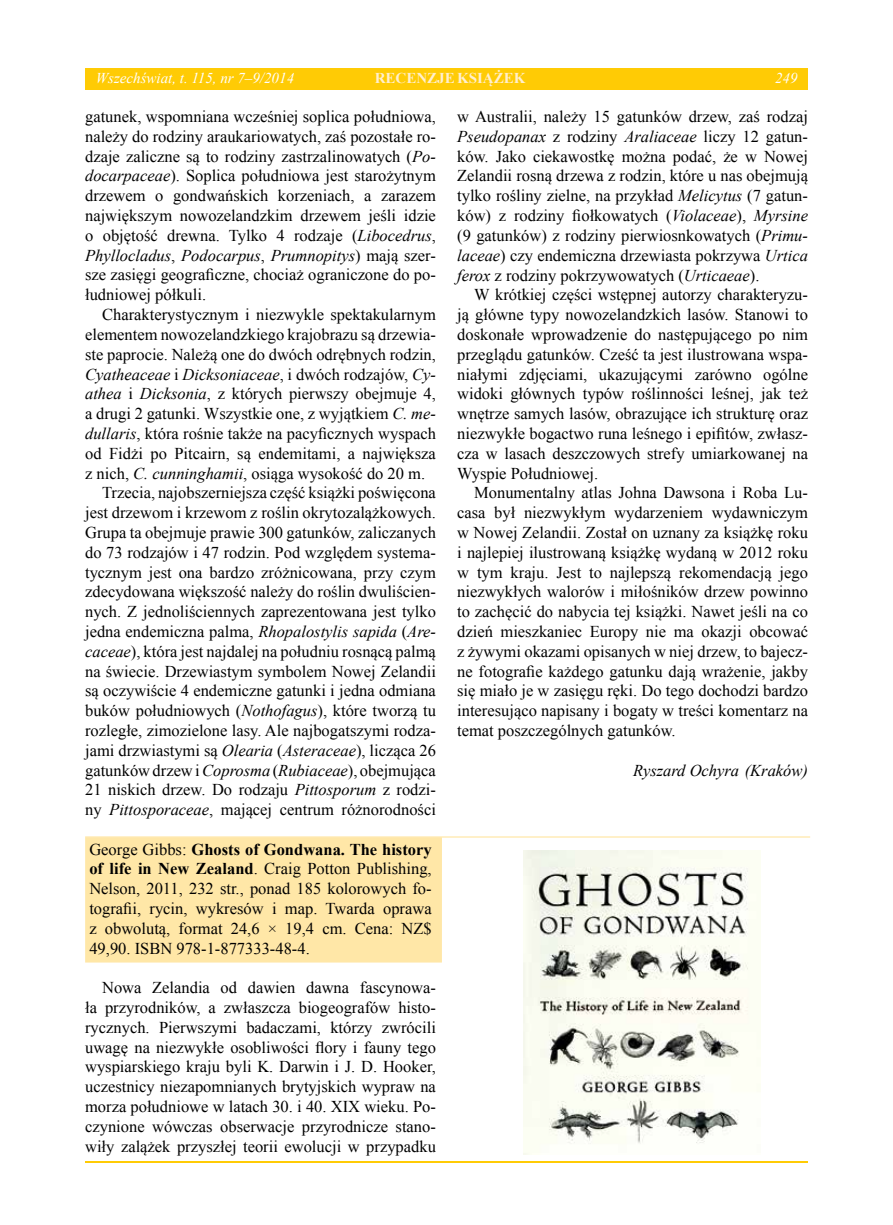
<style>
.page{position:relative;width:893px;height:1225px;background:#fff}
.page>*{position:absolute;margin:0;border:0;box-sizing:border-box;transform-origin:0 0}
.t1{font:16.5px/19.8px "Times New Roman";color:#000;text-align:justify}
.t2{font:italic 16.5px "Times New Roman";color:#000}
.t3{font:italic 15px "Times New Roman";color:#fff}
.t4{font:700 15px "Times New Roman";color:#ffefcf}
.s1{font-style:normal}
.s2{font-style:italic}
.s3{font-weight:700}
.s4{font-style:inherit}
</style>
<div class="page">
<hr style="left:85px;top:1161px;width:723px;height:1px;background:#ffcb05">
<div style="left:85px;top:837px;width:357px;height:125px;background:#ffe7a7"></div>
<hr style="left:85px;top:836px;width:725px;height:1px;background:#ffe293">
<img style="left:523px;top:851px;width:238px;height:304px">
<div style="left:85px;top:68px;width:723px;height:21px;background:#ffcb05"></div>
<p class="t3" style="left:96px;top:68px;width:200px">Wszechświat, t. 115, nr 7<span class="s1">–</span>9/2014</p>
<p class="t4" style="left:375px;top:68px;width:152px">RECENZJE KSIĄŻEK</p>
<p class="t3" style="left:775px;top:68px;width:24px">249</p>
<p class="t1" style="left:85px;top:106px;width:352px">gatunek, wspomniana wcześniej soplica południowa, należy do rodziny araukariowatych, zaś pozostałe ro&shy;dzaje zaliczne są to rodziny zastrzalinowatych (<span class="s2">Po&shy;docarpaceae</span>). Soplica południowa jest starożytnym drzewem o gondwańskich korzeniach, a zarazem największym nowozelandzkim drzewem jeśli idzie o objętość drewna. Tylko 4 rodzaje (<span class="s2">Libocedrus</span>, <span class="s2">Phyllocladus</span>, <span class="s2">Podocarpus</span>, <span class="s2">Prumnopitys</span>) mają szer&shy;sze zasięgi geograficzne, chociaż ograniczone do po&shy;łudniowej półkuli.</p>
<p class="t1" style="left:102px;top:304px;width:335px">Charakterystycznym i niezwykle spektakularnym</p>
<p class="t1" style="left:85px;top:324px;width:352px">elementem nowozelandzkiego krajobrazu są drzewia-</p>
<p class="t1" style="left:85px;top:344px;width:352px">ste paprocie. Należą one do dwóch odrębnych rodzin,</p>
<p class="t2" style="left:85px;top:363px;width:352px">Cyatheaceae <span class="s1">i</span> Dicksoniaceae<span class="s1">, i dwóch rodzajów,</span> Cy-</p>
<p class="t1" style="left:85px;top:384px;width:352px"><span class="s2">athea</span> i <span class="s2">Dicksonia</span>, z których pierwszy obejmuje 4,</p>
<p class="t1" style="left:85px;top:403px;width:352px">a drugi 2 gatunki. Wszystkie one, z wyjątkiem <span class="s2">C. me-</span></p>
<p class="t1" style="left:85px;top:423px;width:352px"><span class="s2">dullaris</span>, która rośnie także na pacyficznych wyspach</p>
<p class="t1" style="left:85px;top:443px;width:352px">od Fidżi po Pitcairn, są endemitami, a największa</p>
<p class="t1" style="left:85px;top:463px;width:342px">z nich, <span class="s2">C. cunninghamii</span>, osiąga wysokość do 20 m.</p>
<p class="t1" style="left:102px;top:483px;width:335px">Trzecia, najobszerniejsza część książki poświęcona</p>
<p class="t1" style="left:85px;top:502px;width:352px">jest drzewom i krzewom z roślin okrytozalążkowych.</p>
<p class="t1" style="left:85px;top:522px;width:352px">Grupa ta obejmuje prawie 300 gatunków, zaliczanych</p>
<p class="t1" style="left:85px;top:542px;width:352px">do 73 rodzajów i 47 rodzin. Pod względem systema-</p>
<p class="t1" style="left:85px;top:562px;width:352px">tycznym jest ona bardzo zróżnicowana, przy czym</p>
<p class="t1" style="left:85px;top:582px;width:352px">zdecydowana większość należy do roślin dwuliścien-</p>
<p class="t1" style="left:85px;top:601px;width:352px">nych. Z jednoliściennych zaprezentowana jest tylko</p>
<p class="t2" style="left:85px;top:620px;width:352px"><span class="s1">jedna endemiczna palma,</span> Rhopalostylis sapida <span class="s1">(</span>Are-</p>
<p class="t1" style="left:85px;top:641px;width:352px"><span class="s2">caceae</span>), która jest najdalej na południu rosnącą palmą</p>
<p class="t1" style="left:85px;top:661px;width:352px">na świecie. Drzewiastym symbolem Nowej Zelandii</p>
<p class="t1" style="left:85px;top:681px;width:352px">są oczywiście 4 endemiczne gatunki i jedna odmiana</p>
<p class="t1" style="left:85px;top:700px;width:352px">buków południowych (<span class="s2">Nothofagus</span>), które tworzą tu</p>
<p class="t1" style="left:85px;top:720px;width:352px">rozległe, zimozielone lasy. Ale najbogatszymi rodza-</p>
<p class="t1" style="left:85px;top:740px;width:352px">jami drzwiastymi są <span class="s2">Olearia</span> (<span class="s2">Asteraceae</span>), licząca 26</p>
<p class="t1" style="left:85px;top:760px;width:352px">gatunków drzew i <span class="s2">Coprosma</span> (<span class="s2">Rubiaceae</span>), obejmująca</p>
<p class="t1" style="left:85px;top:780px;width:352px">21 niskich drzew. Do rodzaju <span class="s2">Pittosporum</span> z rodzi-</p>
<p class="t1" style="left:85px;top:799px;width:352px">ny <span class="s2">Pittosporaceae</span>, mającej centrum różnorodności</p>
<p class="t1" style="left:89px;top:839px;width:344px">George Gibbs: <span class="s3">Ghosts of Gondwana. The history of life in New Zealand</span>. Craig Potton Publishing, Nelson, 2011, 232 str., ponad 185 kolorowych fo&shy;tografii, rycin, wykresów i map. Twarda oprawa z obwolutą, format 24,6 × 19,4 cm. Cena: NZ$ 49,90<span class="s4">. ISBN 978-1-877333-48-4.</span></p>
<p class="t1" style="left:85px;top:977px;width:352px;text-indent:17px">Nowa Zelandia od dawien dawna fascynowa&shy;ła przyrodników, a zwłaszcza biogeografów histo&shy;rycznych. Pierwszymi badaczami, którzy zwrócili uwagę na niezwykłe osobliwości flory i fauny tego wyspiarskiego kraju byli K. Darwin i J. D. Hooker, uczestnicy niezapomnianych brytyjskich wypraw na morza południowe w latach 30. i 40. XIX wieku. Po&shy;czynione wówczas obserwacje przyrodnicze stano&shy;wiły zalążek przyszłej teorii ewolucji w przypadku</p>
<p class="t1" style="left:457px;top:106px;width:352px">w Australii, należy 15 gatunków drzew, zaś rodzaj <span class="s2">Pseudopanax</span> z rodziny <span class="s2">Araliaceae</span> liczy 12 gatun&shy;ków. Jako ciekawostkę można podać, że w Nowej Zelandii rosną drzewa z rodzin, które u nas obejmują tylko rośliny zielne, na przykład <span class="s2">Melicytus</span> (7 gatun&shy;ków) z rodziny fiołkowatych (<span class="s2">Violaceae</span>), <span class="s2">Myrsine </span>(9 gatunków) z rodziny pierwiosnkowatych (<span class="s2">Primu&shy;laceae</span>) czy endemiczna drzewiasta pokrzywa <span class="s2">Urtica ferox</span> z rodziny pokrzywowatych (<span class="s2">Urticaeae</span>).</p>
<p class="t1" style="left:457px;top:285px;width:352px;text-indent:17px">W krótkiej części wstępnej autorzy charakteryzu&shy;ją główne typy nowozelandzkich lasów. Stanowi to doskonałe wprowadzenie do następującego po nim przeglądu gatunków. Cześć ta jest ilustrowana wspa&shy;niałymi zdjęciami, ukazującymi zarówno ogólne widoki głównych typów roślinności leśnej, jak też wnętrze samych lasów, obrazujące ich strukturę oraz niezwykłe bogactwo runa leśnego i epifitów, zwłasz&shy;cza w lasach deszczowych strefy umiarkowanej na Wyspie Południowej.</p>
<p class="t1" style="left:457px;top:483px;width:352px;text-indent:17px">Monumentalny atlas Johna Dawsona i Roba Lu&shy;casa był niezwykłym wydarzeniem wydawniczym w Nowej Zelandii. Został on uznany za książkę roku i najlepiej ilustrowaną książkę wydaną w 2012 roku w tym kraju. Jest to najlepszą rekomendacją jego niezwykłych walorów i miłośników drzew powinno to zachęcić do nabycia tej książki. Nawet jeśli na co dzień mieszkaniec Europy nie ma okazji obcować z żywymi okazami opisanych w niej drzew, to bajecz&shy;ne fotografie każdego gatunku dają wrażenie, jakby się miało je w zasięgu ręki. Do tego dochodzi bardzo interesująco napisany i bogaty w treści komentarz na temat poszczególnych gatunków.</p>
<p class="t2" style="left:633px;top:759px;width:176px">Ryszard Ochyra (Kraków)</p>
</div>
